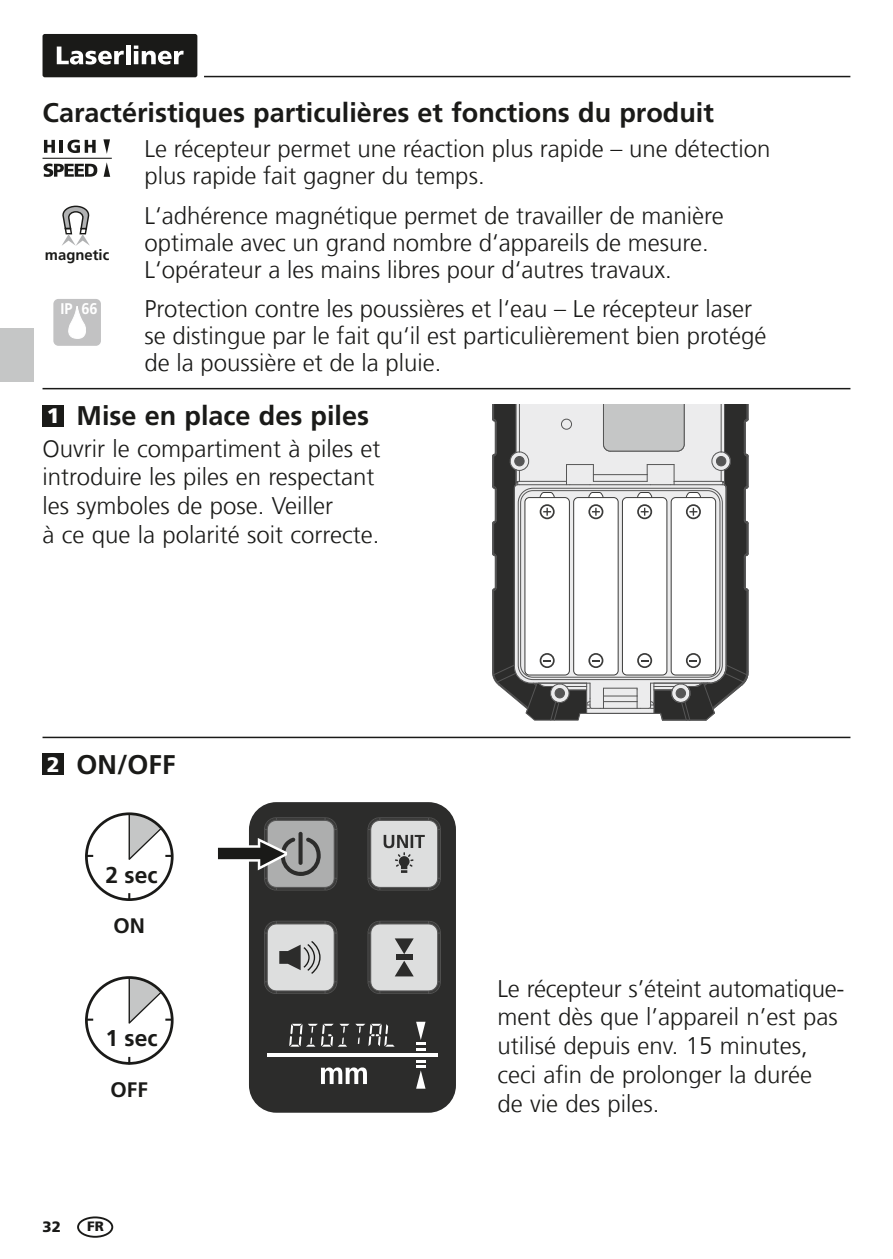
<style>
.page{position:relative;width:893px;height:1259px;background:#fff}
.page>*{position:absolute;margin:0;border:0;box-sizing:border-box;transform-origin:0 0}
.t1{font:700 27px "Frutiger LT Com";color:#1a1a18}
.t2{font:300 24px/28.8px "Frutiger LT Com";color:#1a1a18}
.t3{font:700 22.8px "Frutiger LT Com";color:#1a1a18}
.t4{font:700 21px "Frutiger LT Com";color:#1a1a18}
.t5{font:900 21px "Frutiger LT Com";color:#fff}
.t6{font:700 15.6px "Frutiger LT Com";color:#fff;scale:.94 1}
.t7{font:900 15px "Frutiger LT Com";color:#1a1a18}
.t8{font:700 14.7px "Frutiger LT Com";color:#1a1a18}
.t9{font:900 13.5px "Frutiger LT Com";color:#1a1a18}
.s1{font-weight:900;font-size:21px;color:#fff}
</style>
<div class="page">
<hr style="left:204px;top:76px;width:646px;height:1px;background:#1a1a18">
<div style="left:43px;top:34px;width:154px;height:43px;background:#1a1a18;border-radius:2px"></div>
<svg style="left:57px;top:47px;width:67px;height:18px"></svg>
<hr style="left:126px;top:45px;width:4px;height:19px;background:#fff">
<svg style="left:134px;top:46px;width:50px;height:19px"></svg>
<div style="left:0;top:328px;width:34px;height:53px;background:#c5c6c6"></div>
<svg style="left:104px;top:162px;width:6px;height:15px"></svg>
<svg style="left:103px;top:139px;width:7px;height:15px"></svg>
<svg style="left:44px;top:140px;width:52px;height:13px"></svg>
<svg style="left:44px;top:163px;width:53px;height:14px"></svg>
<hr style="left:43px;top:158px;width:69px;height:1px;background:#1a1a18">
<svg style="left:62px;top:206px;width:28px;height:40px"></svg>
<div style="left:53px;top:299px;width:48px;height:47px;background:#c2c2c3;border-radius:5px"></div>
<svg style="left:69px;top:306px;width:17px;height:32px"></svg>
<hr style="left:43px;top:388px;width:807px;height:1px;background:#1a1a18">
<hr style="left:43px;top:736px;width:807px;height:2px;background:#1a1a18">
<div style="left:43px;top:405px;width:21px;height:21px;background:#1a1a18"></div>
<div style="left:43px;top:753px;width:21px;height:22px;background:#1a1a18"></div>
<div style="left:249px;top:802px;width:207px;height:310px;background:#2c2c2b"></div>
<svg style="left:264px;top:921px;width:73px;height:73px;background:#aeafaf"></svg>
<svg style="left:368px;top:921px;width:73px;height:73px;background:#b1b2b2"></svg>
<svg style="left:368px;top:817px;width:73px;height:73px;background:#b1b2b1"></svg>
<svg style="left:321px;top:1067px;width:46px;height:17px"></svg>
<svg style="left:289px;top:1023px;width:106px;height:23px;background:#515151"></svg>
<hr style="left:267px;top:1053px;width:171px;height:4px;background:#fff">
<svg style="left:416px;top:1021px;width:9px;height:67px"></svg>
<div style="left:214px;top:845px;width:55px;height:16px;border:5px solid #fff"></div>
<div style="left:218px;top:847px;width:48px;height:12px;background:#1a1a18"></div>
<svg style="left:255px;top:817px;width:82px;height:73px;background:#818282"></svg>
<div style="left:85px;top:812px;width:89px;height:89px;border:3px solid #1a1a18;border-radius:50%"></div>
<svg style="left:127px;top:813px;width:46px;height:48px"></svg>
<svg style="left:86px;top:855px;width:7px;height:2px"></svg>
<svg style="left:128px;top:893px;width:2px;height:7px"></svg>
<div style="left:85px;top:976px;width:89px;height:88px;border:3px solid #1a1a18;border-radius:50%"></div>
<svg style="left:127px;top:977px;width:46px;height:48px"></svg>
<svg style="left:86px;top:1018px;width:7px;height:2px"></svg>
<svg style="left:128px;top:1057px;width:2px;height:7px"></svg>
<svg style="left:492px;top:405px;width:256px;height:315px"></svg>
<div style="left:77px;top:1216px;width:36px;height:21px;border:2px solid #1a1a18;border-radius:50%"></div>
<p class="t1" style="left:43px;top:97px;width:673px">Caractéristiques particulières et fonctions du produit</p>
<p class="t8" style="left:45px;top:246px;width:66px">magnetic</p>
<p class="t6" style="left:60px;top:300px;width:41px">IP 66</p>
<p class="t2" style="left:145px;top:136px;width:627px;line-height:27px">Le récepteur permet une réaction plus rapide – une détection plus rapide fait gagner du temps.</p>
<p class="t2" style="left:145px;top:202px;width:581px;line-height:27px">L‘adhérence magnétique permet de travailler de manière optimale avec un grand nombre d‘appareils de mesure.<br>L‘opérateur a les mains libres pour d‘autres travaux.</p>
<p class="t2" style="left:145px;top:295px;width:623px;line-height:27px">Protection contre les poussières et l‘eau – Le récepteur laser se distingue par le fait qu‘il est particulièrement bien protégé de la poussière et de la pluie.</p>
<p class="t1" style="left:77px;top:400px;width:294px">Mise en place des piles</p>
<p class="t5" style="left:47px;top:403px;width:14px">1</p>
<p class="t2" style="left:43px;top:434px;width:339px">Ouvrir le compartiment à piles et introduire les piles en respectant les symboles de pose. Veiller<br>à ce que la polarité soit correcte.</p>
<p class="t1" style="left:47px;top:749px;width:130px"><span class="s1">2</span> ON/OFF</p>
<p class="t3" style="left:106px;top:861px;width:54px">2 sec</p>
<p class="t4" style="left:114px;top:913px;width:33px">ON</p>
<p class="t3" style="left:106px;top:1025px;width:54px">1 sec</p>
<p class="t4" style="left:111px;top:1077px;width:39px">OFF</p>
<p class="t7" style="left:43px;top:1217px;width:20px">32</p>
<p class="t9" style="left:87px;top:1218px;width:18px">FR</p>
<p class="t2" style="left:497px;top:974px;width:348px">Le récepteur s’éteint automatique&shy;ment dès que l’appareil n’est pas utilisé depuis env. 15 minutes, ceci afin de prolonger la durée<br>de vie des piles.</p>
</div>
